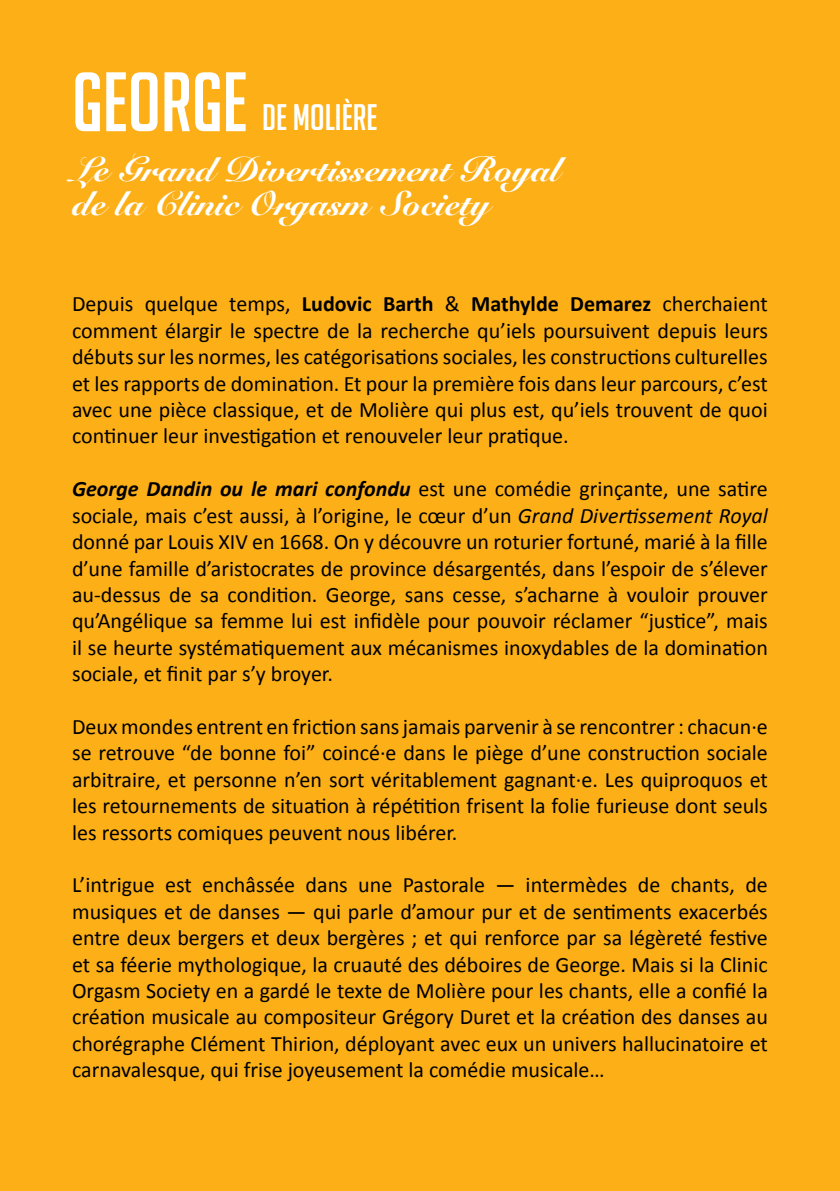
<style>
.page{position:relative;width:840px;height:1191px;background:#fff}
.page>*{position:absolute;margin:0;border:0;box-sizing:border-box;transform-origin:0 0}
.t1{font:82px "Big Noodle Titling";color:#fff}
.t2{font:36px "Big Noodle Titling";color:#fff}
.t3{font:900 34px/34px "Snell Roundhand";color:#fff}
.t4{font:22px/26.4px "Calibri";color:#000;text-align:justify}
.s1{font-weight:700}
.s2{font-weight:700;font-style:italic}
.s3{font-style:italic}
</style>
<div class="page">
<div style="left:0;top:0;width:839px;height:1191px;background:#fcaf17"></div>
<h1 class="t1" style="left:72px;top:58px;width:177px">GEORGE</h1>
<h2 class="t2" style="left:262px;top:98px;width:117px">DE MOLIÈRE</h2>
<h3 class="t3" style="left:72px;top:152px;width:489px">Le Grand Divertissement Royal de la Clinic Orgasm Society</h3>
<p class="t4" style="left:72px;top:291px;width:697px">Depuis quelque temps, <span class="s1">Ludovic Barth</span> &amp; <span class="s1">Mathylde Demarez</span> cherchaient comment élargir le spectre de la recherche qu’iels poursuivent depuis leurs débuts sur les normes, les catégorisations sociales, les constructions culturelles et les rapports de domination. Et pour la première fois dans leur parcours, c’est avec une pièce classique, et de Molière qui plus est, qu’iels trouvent de quoi continuer leur investigation et renouveler leur pratique.</p>
<p class="t4" style="left:72px;top:476px;width:697px"><span class="s2">George Dandin ou le mari confondu</span> est une comédie grinçante, une satire sociale, mais c’est aussi, à l’origine, le cœur d’un <span class="s3">Grand Divertissement Royal </span>donné par Louis XIV en 1668. On y découvre un roturier fortuné, marié à la fille d’une famille d’aristocrates de province désargentés, dans l’espoir de s’élever au-dessus de sa condition. George, sans cesse, s’acharne à vouloir prouver qu’Angélique sa femme lui est infidèle pour pouvoir réclamer “justice”, mais il se heurte systématiquement aux mécanismes inoxydables de la domination sociale, et finit par s’y broyer.</p>
<p class="t4" style="left:72px;top:713px;width:697px">Deux mondes entrent en friction sans jamais parvenir à se rencontrer : chacun·e se retrouve “de bonne foi” coincé·e dans le piège d’une construction sociale arbitraire, et personne n’en sort véritablement gagnant·e. Les quiproquos et les retournements de situation à répétition frisent la folie furieuse dont seuls les ressorts comiques peuvent nous libérer.</p>
<p class="t4" style="left:72px;top:872px;width:697px">L’intrigue est enchâssée dans une Pastorale — intermèdes de chants, de musiques et de danses — qui parle d’amour pur et de sentiments exacerbés entre deux bergers et deux bergères ; et qui renforce par sa légèreté festive et sa féerie mythologique, la cruauté des déboires de George. Mais si la Clinic Orgasm Society en a gardé le texte de Molière pour les chants, elle a confié la création musicale au compositeur Grégory Duret et la création des danses au chorégraphe Clément Thirion, déployant avec eux un univers hallucinatoire et carnavalesque, qui frise joyeusement la comédie musicale…</p>
</div>
